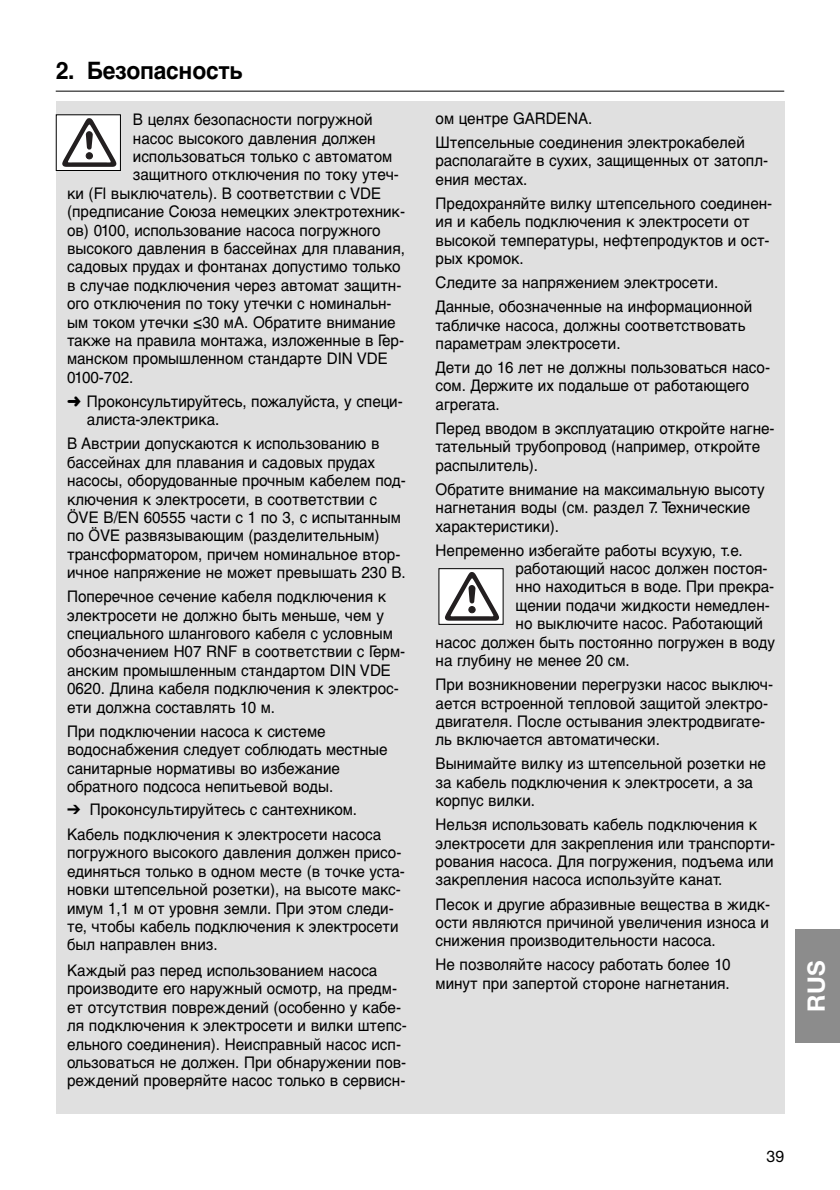
<style>
.page{position:relative;width:840px;height:1190px;background:#fff}
.page>*{position:absolute;margin:0;border:0;box-sizing:border-box;transform-origin:0 0}
.t1{font:700 24px "Helvetica Cyr";letter-spacing:-.01em;color:#000;scale:.95 1}
.t2{font:700 24px "Helvetica Neue";color:#fff}
.t3{font:16px/18.4px "Helvetica Cyr Upright";color:#000;scale:.95 1}
.t4{font:16px "Helvetica Neue";color:#000}
.s1{font-family:"Helvetica Neue"}
</style>
<div class="page">
<div style="left:796px;top:929px;width:44px;height:114px;background:#8c8c8c"></div>
<div style="left:56px;top:102px;width:728px;height:1012px;background:#e0e0e0"></div>
<div style="left:439px;top:569px;width:64px;height:55px;background:#fff"></div>
<svg style="left:445px;top:572px;width:55px;height:49px"></svg>
<div style="left:438px;top:568px;width:66px;height:57px;border:1px solid #000"></div>
<svg style="left:55px;top:90px;width:730px;height:82px"></svg>
<h1 class="t1" style="left:56px;top:62px;width:198px">2. Безопасность</h1>
<p class="t3" style="left:133px;top:112px;width:254px">В целях безопасности погружной</p>
<p class="t3" style="left:133px;top:131px;width:257px">насос высокого давления должен</p>
<p class="t3" style="left:133px;top:149px;width:275px">использоваться только с автоматом</p>
<p class="t3" style="left:133px;top:167px;width:282px">защитного отключения по току утеч-</p>
<p class="t3" style="left:67px;top:186px;width:332px">ки (Fl выключатель). В соответствии с VDE</p>
<p class="t3" style="left:67px;top:204px;width:357px">(предписание Союза немецких электротехник-</p>
<p class="t3" style="left:67px;top:223px;width:332px">ов) 0100, использование насоса погружного</p>
<p class="t3" style="left:67px;top:241px;width:357px">высокого давления в бассейнах для плавания,</p>
<p class="t3" style="left:67px;top:259px;width:352px">садовых прудах и фонтанах допустимо только</p>
<p class="t3" style="left:67px;top:278px;width:354px">в случае подключения через автомат защитн-</p>
<p class="t3" style="left:67px;top:296px;width:343px">ого отключения по току утечки с номинальн-</p>
<p class="t3" style="left:67px;top:315px;width:347px">ым током утечки ≤30 мА. Обратите внимание</p>
<p class="t3" style="left:67px;top:333px;width:356px">также на правила монтажа, изложенные в Гер-</p>
<p class="t3" style="left:67px;top:351px;width:339px">манском промышленном стандарте DIN VDE</p>
<p class="t3" style="left:67px;top:370px;width:71px">0100-702.</p>
<p class="t3" style="left:87px;top:394px;width:334px;text-indent:-20px">➜ Проконсультируйтесь, пожалуйста, у специ&shy;алиста-электрика<span class="s1">.</span></p>
<p class="t3" style="left:67px;top:436px;width:358px">В Австрии допускаются к использованию в бассейнах для плавания и садовых прудах насосы, оборудованные прочным кабелем под&shy;ключения к электросети, в соответствии с <span class="s1">Ö</span>VE B/EN 60555 части с 1 по 3, с испытанным по <span class="s1">Ö</span>VE развязывающим (разделительным) трансформатором, причем номинальное втор&shy;ичное напряжение не может превышать 230 В.</p>
<p class="t3" style="left:67px;top:589px;width:357px">Поперечное сечение кабеля подключения к электросети не должно быть меньше, чем у специального шлангового кабеля с условным обозначением H07 RNF в соответствии с Герм&shy;анским промышленным стандартом DIN VDE 0620. Длина кабеля подключения к электрос&shy;ети должна составлять 10 м.</p>
<p class="t3" style="left:67px;top:724px;width:339px">При подключении насоса к системе водоснабжения следует соблюдать местные санитарные нормативы во избежание обратного подсоса непитьевой воды.</p>
<p class="t3" style="left:67px;top:798px;width:332px;line-height:25.4px">➔ Проконсультируйтесь с сантехником.<br>Кабель подключения к электросети насоса</p>
<p class="t3" style="left:67px;top:845px;width:357px">погружного высокого давления должен присо&shy;единяться только в одном месте (в точке уста&shy;новки штепсельной розетки), на высоте макс&shy;имум 1,1 м от уровня земли. При этом следи&shy;те, чтобы кабель подключения к электросети был направлен вниз.</p>
<p class="t3" style="left:67px;top:963px;width:359px">Каждый раз перед использованием насоса производите его наружный осмотр, на предм&shy;ет отсутствия повреждений (особенно у кабе&shy;ля подключения к электросети и вилки штепс&shy;ельного соединения). Неисправный насос исп&shy;ользоваться не должен. При обнаружении пов&shy;реждений проверяйте насос только в сервисн-</p>
<p class="t3" style="left:436px;top:108px;width:327px;line-height:24px">ом центре GARDENA.<br>Штепсельные соединения электрокабелей</p>
<p class="t3" style="left:436px;top:153px;width:352px">располагайте в сухих, защищенных от затопл&shy;ения местах.</p>
<p class="t3" style="left:436px;top:196px;width:356px">Предохраняйте вилку штепсельного соединен&shy;ия и кабель подключения к электросети от высокой температуры, нефтепродуктов и ост&shy;рых кромок.</p>
<p class="t3" style="left:436px;top:272px;width:335px;line-height:24px">Следите за напряжением электросети.<br>Данные, обозначенные на информационной</p>
<p class="t3" style="left:436px;top:318px;width:328px">табличке насоса, должны соответствовать параметрам электросети.</p>
<p class="t3" style="left:436px;top:360px;width:354px">Дети до 16 лет не должны пользоваться насо&shy;сом. Держите их подальше от работающего агрегата.</p>
<p class="t3" style="left:436px;top:421px;width:358px">Перед вводом в эксплуатацию откройте нагне&shy;тательный трубопровод (например, откройте распылитель).</p>
<p class="t3" style="left:436px;top:482px;width:348px">Обратите внимание на максимальную высоту нагнетания воды (см. раздел 7. Технические характеристики).</p>
<p class="t3" style="left:436px;top:543px;width:325px">Непременно избегайте работы всухую, т.е.</p>
<p class="t3" style="left:516px;top:561px;width:267px">работающий насос должен постоя-</p>
<p class="t3" style="left:516px;top:579px;width:274px">нно находиться в воде. При прекра-</p>
<p class="t3" style="left:516px;top:598px;width:269px">щении подачи жидкости немедлен-</p>
<p class="t3" style="left:516px;top:616px;width:262px">но выключите насос. Работающий</p>
<p class="t3" style="left:436px;top:635px;width:359px">насос должен быть постоянно погружен в воду</p>
<p class="t3" style="left:436px;top:653px;width:206px">на глубину не менее 20 см.</p>
<p class="t3" style="left:436px;top:677px;width:357px">При возникновении перегрузки насос выключ&shy;ается встроенной тепловой защитой электро&shy;двигателя. После остывания электродвигате&shy;ль включается автоматически.</p>
<p class="t3" style="left:436px;top:756px;width:349px">Вынимайте вилку из штепсельной розетки не за кабель подключения к электросети, а за корпус вилки.</p>
<p class="t3" style="left:436px;top:817px;width:359px">Нельзя использовать кабель подключения к электросети для закрепления или транспорти&shy;рования насоса. Для погружения, подъема или закрепления насоса используйте канат.</p>
<p class="t3" style="left:436px;top:897px;width:354px;text-align:justify">Песок и другие абразивные вещества в жидк&shy;ости являются причиной увеличения износа и снижения производительности насоса.</p>
<p class="t3" style="left:436px;top:957px;width:312px">Не позволяйте насосу работать более 10 минут при запертой стороне нагнетания.</p>
<h1 class="t2" style="left:808px;top:1012px;width:52px;rotate:-90deg">RUS</h1>
<p class="t4" style="left:766px;top:1151px;width:19px">39</p>
</div>
